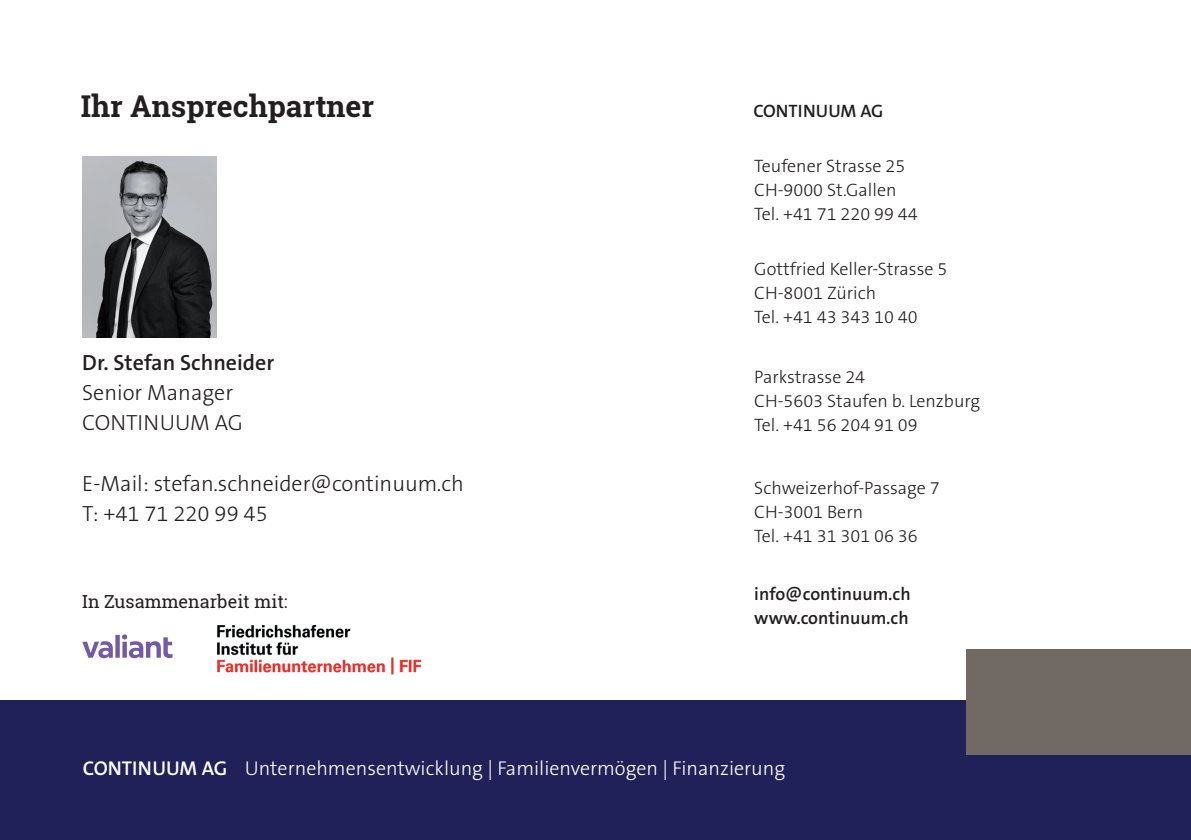
<style>
.page{position:relative;width:1191px;height:840px;background:#fff}
.page>*{position:absolute;margin:0;border:0;box-sizing:border-box;transform-origin:0 0}
.t1{font:700 30px "Roboto Slab";color:#231f20}
.t2{font:300 22px/30px "The Sans B W3";color:#231f20}
.t3{font:600 22px "The Sans B W6";color:#231f20}
.t4{font:300 20px "The Sans B W3";color:#fff}
.t5{font:300 18px/24px "The Sans B W3";color:#231f20}
.t6{font:600 18px/24px "The Sans B W6";color:#231f20}
.t7{font:18px "Roboto Slab";color:#231f20}
.s1{font-family:"The Sans B W6";font-weight:600}
</style>
<div class="page">
<div style="left:0;top:700px;width:1191px;height:139px;background:#212159"></div>
<svg style="left:82px;top:634px;width:90px;height:23px"></svg>
<img style="left:217px;top:625px;width:204px;height:49px">
<div style="left:967px;top:648px;width:224px;height:106px;background:#716963"></div>
<img style="left:82px;top:156px;width:135px;height:181px">
<h1 class="t1" style="left:81px;top:85px;width:295px">Ihr Ansprechpartner</h1>
<p class="t3" style="left:82px;top:348px;width:194px">Dr. Stefan Schneider</p>
<p class="t2" style="left:82px;top:378px;width:162px">Senior Manager<br>CONTINUUM AG</p>
<p class="t2" style="left:82px;top:468px;width:383px">E-Mail: stefan.schneider@continuum.ch<br>T: +41 71 220 99 45</p>
<p class="t7" style="left:82px;top:588px;width:207px">In Zusammenarbeit mit:</p>
<p class="t6" style="left:753px;top:98px;width:132px">CONTINUUM AG</p>
<p class="t5" style="left:754px;top:154px;width:165px">Teufener Strasse 25<br>CH-9000 St.Gallen<br>Tel. +41 71 220 99 44</p>
<p class="t5" style="left:754px;top:256px;width:195px">Gottfried Keller-Strasse 5<br>CH-8001 Zürich<br>Tel. +41 43 343 10 40</p>
<p class="t5" style="left:754px;top:364px;width:227px">Parkstrasse 24<br>CH-5603 Staufen b. Lenzburg<br>Tel. +41 56 204 91 09</p>
<p class="t5" style="left:754px;top:475px;width:187px">Schweizerhof-Passage 7<br>CH-3001 Bern<br>Tel. +41 31 301 06 36</p>
<p class="t6" style="left:754px;top:581px;width:158px">info@continuum.ch www.continuum.ch</p>
<p class="t4" style="left:83px;top:755px;width:704px"><span class="s1">CONTINUUM AG</span> Unternehmensentwicklung | Familienvermögen | Finanzierung</p>
</div>
